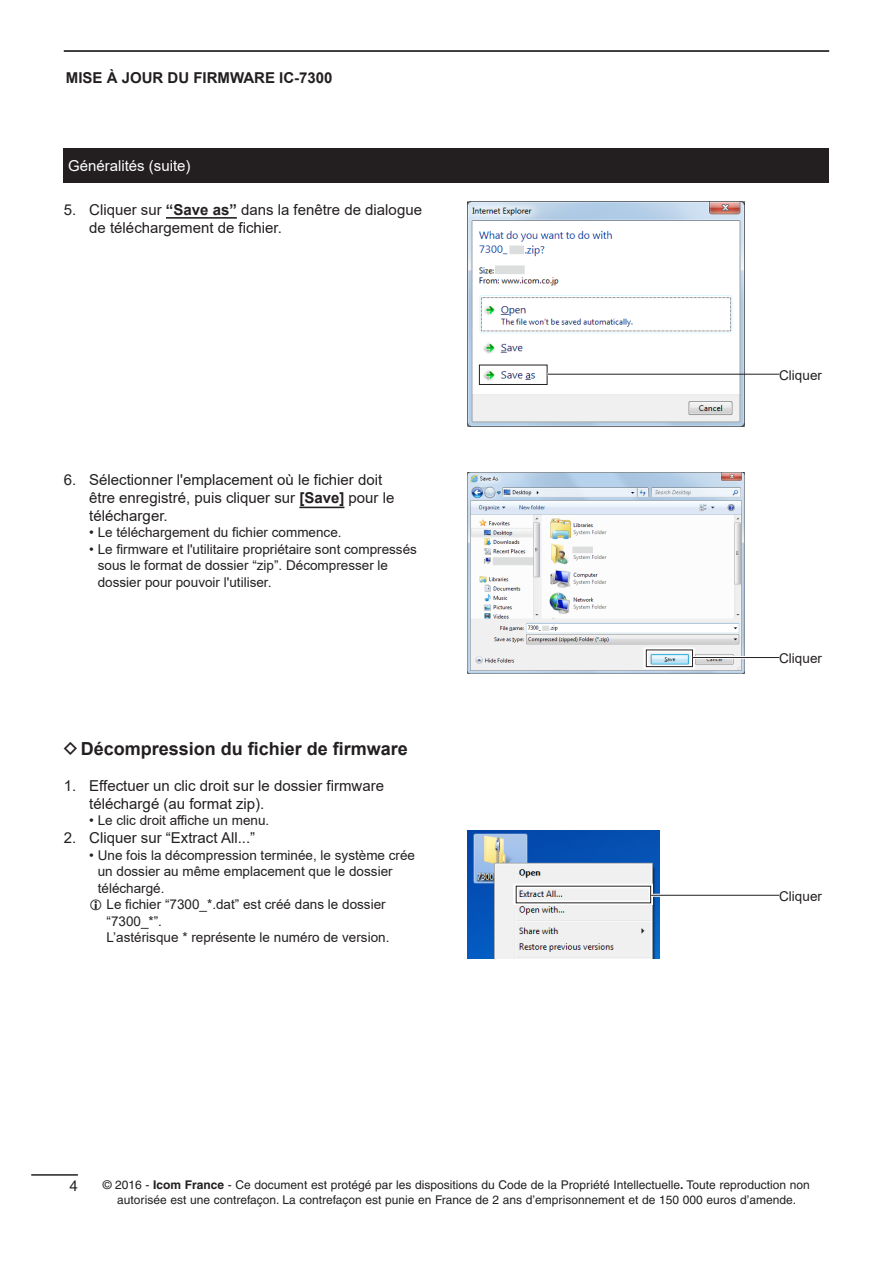
<style>
.page{position:relative;width:893px;height:1263px;background:#fff}
.page>*{position:absolute;margin:0;border:0;box-sizing:border-box;transform-origin:0 0}
.t1{font:700 18px "Arial";color:#231f20}
.t2{font:15px/18px "Arial";color:#231f20}
.t3{font:700 15px "Arial";color:#231f20}
.白大タイトルContinue_A4_A5{font:15px "Arial";color:#fff}
.Normal_e{font:15px "Helvetica";color:#231f20}
.Honbun_9pt__Arial{font:13.5px/16.5px "Arial";color:#231f20}
.Normal_e-2{font:12px/15px "Helvetica";color:#231f20;text-align:center}
.s1{font-weight:700}
.s2{font-family:"Icom Product Font";font-weight:400}
</style>
<div class="page">
<hr style="left:64px;top:50px;width:765px;height:2px;background:#231f20">
<div style="left:64px;top:149px;width:765px;height:34px;background:#231f20"></div>
<hr style="left:166px;top:217px;width:71px;height:2px;background:#231f20">
<hr style="left:299px;top:507px;width:45px;height:1px;background:#231f20">
<img style="left:468px;top:202px;width:276px;height:224px">
<img style="left:468px;top:472px;width:276px;height:201px">
<img style="left:468px;top:830px;width:191px;height:128px">
<svg style="left:477px;top:362px;width:73px;height:25px"></svg>
<div style="left:479px;top:365px;width:68px;height:20px;border:1px solid #231f20"></div>
<hr style="left:547px;top:373px;width:158px;height:3px;background:#fff">
<hr style="left:547px;top:374px;width:232px;height:1px;background:#231f20">
<svg style="left:644px;top:647px;width:51px;height:22px"></svg>
<div style="left:646px;top:649px;width:47px;height:18px;border:1px solid #231f20"></div>
<hr style="left:693px;top:656px;width:58px;height:3px;background:#fff">
<hr style="left:693px;top:657px;width:86px;height:1px;background:#231f20">
<svg style="left:514px;top:884px;width:139px;height:21px;fill:#f0f0f0"></svg>
<hr style="left:651px;top:894px;width:87px;height:3px;background:#fff">
<hr style="left:651px;top:895px;width:128px;height:1px;background:#231f20">
<hr style="left:31px;top:1174px;width:47px;height:2px;background:#231f20">
<p class="t3" style="left:66px;top:67px;width:268px">MISE À JOUR DU FIRMWARE IC-7300</p>
<p class="白大タイトルContinue_A4_A5" style="left:68px;top:156px;width:124px">Généralités (suite)</p>
<p class="t2" style="left:89px;top:200px;width:334px;text-indent:-26px">5. Cliquer sur <span class="s1">“Save as”</span> dans la fenêtre de dialogue de téléchargement de fichier.</p>
<p class="t2" style="left:89px;top:470px;width:307px;text-indent:-26px">6. Sélectionner l'emplacement où le fichier doit être enregistré, puis cliquer sur <span class="s1">[Save]</span> pour le télécharger.</p>
<p class="Honbun_9pt__Arial" style="left:89px;top:524px;width:254px">• Le téléchargement du fichier commence.</p>
<p class="Honbun_9pt__Arial" style="left:98px;top:541px;width:321px;text-indent:-8px">• Le firmware et l'utilitaire propriétaire sont compressés sous le format de dossier “zip”. Décompresser le dossier pour pouvoir l'utiliser.</p>
<p class="t1" style="left:64px;top:736px;width:346px"><span class="s2">D</span>Décompression du fichier de firmware</p>
<p class="t2" style="left:89px;top:776px;width:296px;text-indent:-26px">1. Effectuer un clic droit sur le dossier firmware téléchargé (au format zip).</p>
<p class="Honbun_9pt__Arial" style="left:89px;top:812px;width:181px">• Le clic droit affiche un menu.</p>
<p class="t2" style="left:64px;top:829px;width:193px">2. Cliquer sur “Extract All...”</p>
<p class="Honbun_9pt__Arial" style="left:98px;top:847px;width:319px;text-indent:-8px">• Une fois la décompression terminée, le système crée un dossier au même emplacement que le dossier téléchargé.</p>
<p class="Honbun_9pt__Arial" style="left:107px;top:896px;width:284px">Le fichier “7300_*.dat” est créé dans le dossier “7300_*”.<br>L’astérisque * représente le numéro de version.</p>
<p class="Honbun_9pt__Arial" style="left:779px;top:367px;width:44px">Cliquer</p>
<p class="Honbun_9pt__Arial" style="left:779px;top:650px;width:44px">Cliquer</p>
<p class="Honbun_9pt__Arial" style="left:779px;top:888px;width:44px">Cliquer</p>
<p class="Normal_e" style="left:69px;top:1177px;width:10px">4</p>
<p class="Normal_e-2" style="left:103px;top:1177px;width:708px">© 2016 - <span class="s1">Icom France</span> - Ce document est protégé par les dispositions du Code de la Propriété Intellectuelle<span class="s1">.</span> Toute reproduction non autorisée est une contrefaçon. La contrefaçon est punie en France de 2 ans d’emprisonnement et de 150 000 euros d’amende.</p>
</div>
